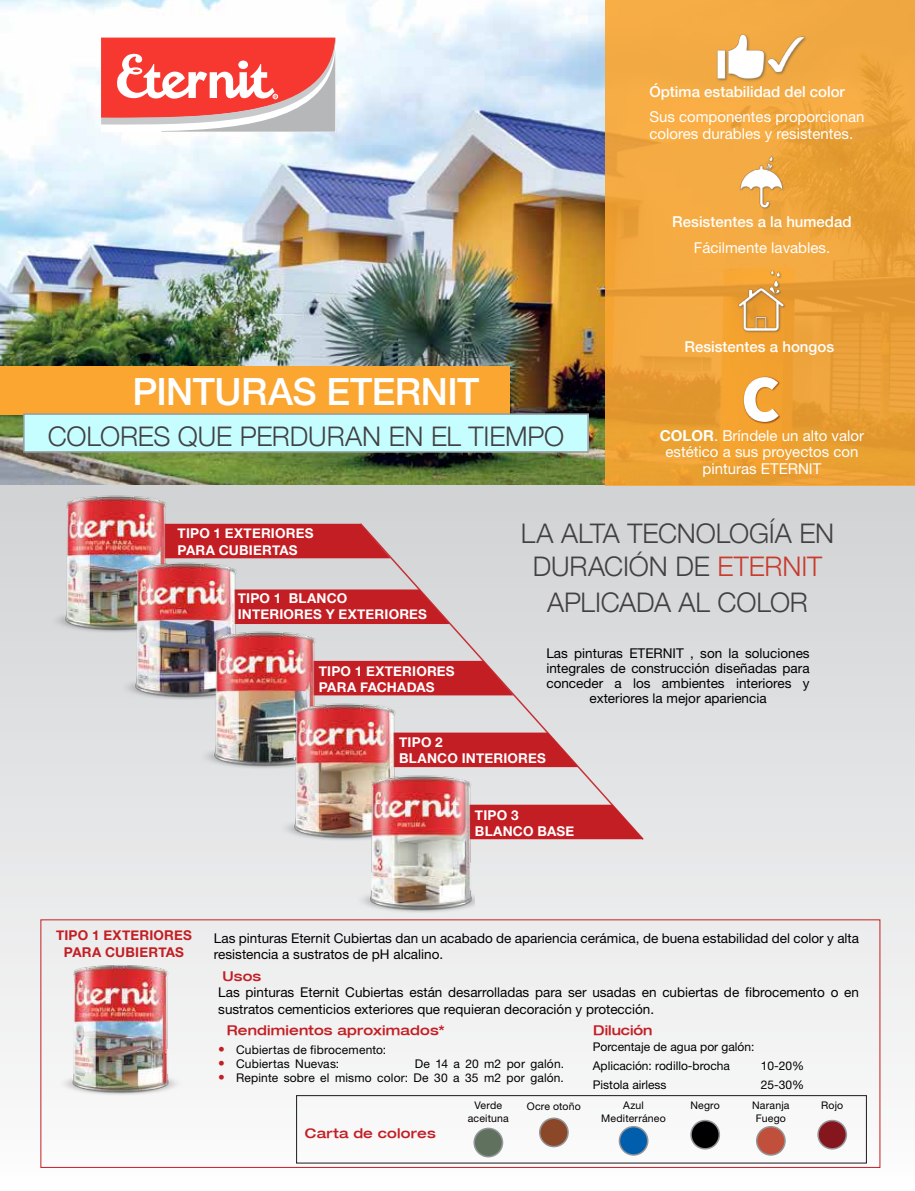
<style>
.page{position:relative;width:915px;height:1191px;background:#fff}
.page>*{position:absolute;margin:0;border:0;box-sizing:border-box;transform-origin:0 0}
.t1{font:500 37.5px "Helvetica Neue";letter-spacing:-.015em;color:#fff}
.t2{font:300 27px/32.4px "Helvetica Neue";letter-spacing:-.005em;color:#414042;text-align:center}
.t3{font:15px/16.5px "Helvetica Neue";color:#fff;text-align:center}
.t4{font:500 15px "Helvetica Neue";color:#fff}
.t5{font:13.5px/15px "Helvetica Neue";color:#000}
.t6{font:700 13.5px/16.6px "Helvetica Neue";letter-spacing:.015em;color:#fff}
.t7{font:500 expanded 13.5px "Helvetica Neue";letter-spacing:.01em;color:#c31e23}
.t8{font:700 13.5px/16.6px "Helvetica Neue";letter-spacing:.015em;color:#c31e23}
.t9{font:12px/19px "Helvetica Neue";letter-spacing:.01em;color:#000}
.t10{font:10.5px/12.6px "Helvetica Neue";letter-spacing:.02em;color:#000;text-align:center}
.s1{font-weight:700}
.s2{color:#c83b2e}
.s3{font-size:13.5px;color:#c31e23}
</style>
<div class="page">
<img style="left:0;top:0;width:605px;height:486px">
<div style="left:0;top:486px;width:914px;height:705px;background:linear-gradient(to bottom,#d1d2d4,#fcfbfb)"></div>
<div style="left:0;top:367px;width:509px;height:48px;background:#faa631"></div>
<div style="left:605px;top:0;width:309px;height:486px;background:linear-gradient(to bottom,#f4ab45,#ea9d31)"></div>
<div style="left:24px;top:414px;width:564px;height:38px;background:#c6feff"></div>
<div style="left:23px;top:413px;width:565px;height:40px;border:2px solid #949ca1"></div>
<img style="left:715px;top:32px;width:92px;height:50px">
<img style="left:739px;top:154px;width:45px;height:55px">
<img style="left:736px;top:269px;width:50px;height:64px">
<img style="left:742px;top:376px;width:39px;height:48px">
<svg style="left:743px;top:377px;width:35px;height:45px"></svg>
<svg style="left:101px;top:38px;width:234px;height:94px"></svg>
<div style="left:169px;top:524px;width:189px;height:34px;background:#c31e23"></div>
<svg style="left:319px;top:661px;width:39px;height:34px"></svg>
<div style="left:240px;top:589px;width:118px;height:35px;background:#c31e23"></div>
<img style="left:53px;top:488px;width:116px;height:146px">
<img style="left:123px;top:555px;width:117px;height:146px">
<img style="left:202px;top:624px;width:117px;height:146px">
<img style="left:282px;top:695px;width:76px;height:146px">
<img style="left:358px;top:841px;width:116px;height:72px">
<svg style="left:358px;top:522px;width:287px;height:319px"></svg>
<img style="left:61px;top:963px;width:126px;height:135px">
<div style="left:619px;top:1126px;width:28px;height:29px;background:#005ead;border-radius:50%"></div>
<div style="left:618px;top:1126px;width:30px;height:29px;border:2px solid #939598;border-radius:50%"></div>
<div style="left:539px;top:1118px;width:29px;height:28px;background:#8a4829;border-radius:50%"></div>
<div style="left:539px;top:1117px;width:29px;height:30px;border:2px solid #939598;border-radius:50%"></div>
<div style="left:474px;top:1128px;width:28px;height:28px;background:#60725d;border-radius:50%"></div>
<div style="left:473px;top:1127px;width:30px;height:30px;border:2px solid #939598;border-radius:50%"></div>
<div style="left:756px;top:1126px;width:28px;height:29px;background:#c0503b;border-radius:50%"></div>
<div style="left:755px;top:1126px;width:30px;height:29px;border:2px solid #939598;border-radius:50%"></div>
<div style="left:817px;top:1120px;width:29px;height:28px;background:#85161e;border-radius:50%"></div>
<div style="left:817px;top:1119px;width:29px;height:30px;border:2px solid #939598;border-radius:50%"></div>
<div style="left:690px;top:1120px;width:29px;height:28px;background:#000;border-radius:50%"></div>
<div style="left:690px;top:1119px;width:29px;height:30px;border:2px solid #939598;border-radius:50%"></div>
<div style="left:296px;top:1095px;width:570px;height:68px;border:1px solid #000"></div>
<p class="t4" style="left:649px;top:80px;width:197px">Óptima estabilidad del color</p>
<p class="t3" style="left:649px;top:108px;width:217px;text-align:left">Sus componentes proporcionan colores durables y resistentes.</p>
<p class="t4" style="left:672px;top:209px;width:181px">Resistentes a la humedad</p>
<p class="t3" style="left:693px;top:239px;width:138px">Fácilmente lavables.</p>
<h1 class="t1" style="left:132px;top:361px;width:348px">PINTURAS ETERNIT</h1>
<h2 class="t2" style="left:48px;top:420px;width:518px">COLORES QUE PERDURAN EN EL TIEMPO</h2>
<p class="t4" style="left:684px;top:334px;width:151px">Resistentes a hongos</p>
<p class="t3" style="left:659px;top:427px;width:206px"><span class="s1">COLOR</span>. Bríndele un alto valor estético a sus proyectos con pinturas ETERNIT</p>
<p class="t6" style="left:177px;top:525px;width:137px">TIPO 1 EXTERIORES<br>PARA CUBIERTAS</p>
<p class="t6" style="left:238px;top:590px;width:100px">TIPO 1 BLANCO<br>INTE</p>
<p class="t6" style="left:269px;top:606px;width:159px">RIORES Y EXTERIORES</p>
<p class="t6" style="left:319px;top:663px;width:137px">TIPO 1 EXTERIORES<br>PARA FACHADAS</p>
<h2 class="t2" style="left:521px;top:517px;width:314px">LA ALTA TECNOLOGÍA EN<br>DURACIÓN DE <span class="s2">ETERNIT</span></h2>
<h2 class="t2" style="left:547px;top:586px;width:262px">APLICADA AL COLOR</h2>
<p class="t5" style="left:546px;top:645px;width:265px;text-align:center">Las pinturas ETERNIT , son la soluciones integrales de construcción diseñadas para conceder a los ambientes interiores y exteriores la mejor apariencia</p>
<p class="t6" style="left:399px;top:734px;width:71px">TIP O 2<br>BLANCO INTE</p>
<p class="t6" style="left:493px;top:750px;width:44px">RIORES</p>
<p class="t6" style="left:475px;top:806px;width:82px">TIP O 3<br>BLAN CO BASE</p>
<p class="t8" style="left:64px;top:927px;width:129px;text-indent:-8px">TIPO 1 EXTERIORES<br>PARA CUBIERTAS</p>
<p class="t5" style="left:214px;top:929px;width:646px;line-height:16.2px">Las pinturas Eternit Cubiertas dan un acabado de apariencia cerámica, de buena estabilidad del color y alta resistencia a sustratos de pH alcalino.</p>
<p class="t5" style="left:218px;top:984px;width:642px;line-height:16.2px">Las pinturas Eternit Cubiertas están desarrolladas para ser usadas en cubiertas de fibrocemento o en sustratos cementicios exteriores que requieran decoración y protección.</p>
<p class="t9" style="left:218px;top:1039px;width:169px"><span class="s3">•</span> Cubiertas de fibrocemento:</p>
<p class="t9" style="left:218px;top:1053px;width:123px"><span class="s3">•</span> Cubiertas Nuevas:</p>
<p class="t9" style="left:415px;top:1053px;width:151px">De 14 a 20 m2 por galón.</p>
<p class="t9" style="left:218px;top:1067px;width:347px"><span class="s3">•</span> Repinte sobre el mismo color: De 30 a 35 m2 por galón.</p>
<p class="t7" style="left:222px;top:967px;width:40px">Usos</p>
<p class="t7" style="left:226px;top:1021px;width:220px">Rendimientos aproximados*</p>
<p class="t7" style="left:593px;top:1021px;width:61px">Dilución</p>
<p class="t9" style="left:592px;top:1036px;width:163px">Porcentaje de agua por galón:<br>Aplicación: rodillo-brocha</p>
<p class="t9" style="left:760px;top:1055px;width:45px">10-20%</p>
<p class="t9" style="left:592px;top:1074px;width:75px">Pistola airless</p>
<p class="t9" style="left:760px;top:1074px;width:45px">25-30%</p>
<p class="t7" style="left:305px;top:1125px;width:132px">Carta de colores</p>
<p class="t10" style="left:474px;top:1099px;width:29px">Verde</p>
<p class="t10" style="left:526px;top:1099px;width:56px">Ocre otoño</p>
<p class="t10" style="left:467px;top:1111px;width:43px">aceituna</p>
<p class="t10" style="left:601px;top:1099px;width:66px">Azul<br>Mediterráneo</p>
<p class="t10" style="left:690px;top:1099px;width:31px">Negro</p>
<p class="t10" style="left:820px;top:1099px;width:24px">Rojo</p>
<p class="t10" style="left:751px;top:1099px;width:39px">Naranja<br>Fuego</p>
</div>
